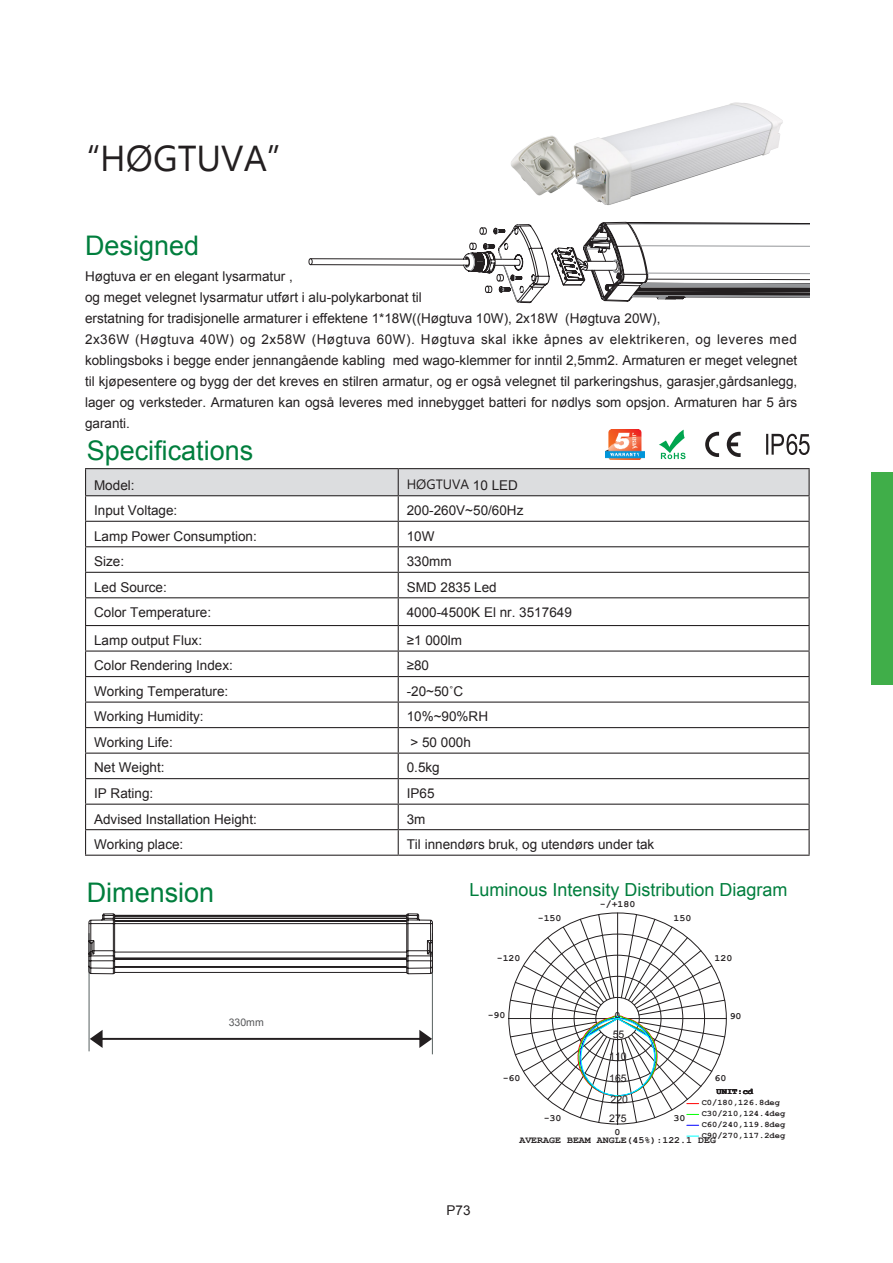
<style>
.page{position:relative;width:893px;height:1263px;background:#fff}
.page>*{position:absolute;margin:0;border:0;box-sizing:border-box;transform-origin:0 0}
.t1{font:36px "Ebrima";color:#231f20}
.t2{font:27px "Arial";color:#007e3d}
.t3{font:18px "Arial";color:#007e3d}
.t4{font:13.5px/21px "Arial";color:#231f20;text-align:justify}
.t5{font:13.5px "Ebrima";color:#231f20}
.t6{font:10.5px "Arial";color:#231f20}
.t7{font:10.5px "Arial";color:#57585a}
.t8{font:700 9.6px "Courier New";color:#231f20}
.t9{font:700 8.4px/10.8px "Courier New";color:#231f20}
.s1{font-family:"Arial"}
</style>
<div class="page">
<div style="left:871px;top:472px;width:22px;height:213px;background:#40ae49"></div>
<hr style="left:85px;top:468px;width:313px;height:1px;background:#231f20">
<hr style="left:398px;top:468px;width:412px;height:1px;background:#231f20">
<svg style="left:85px;top:469px;width:725px;height:386px"></svg>
<hr style="left:85px;top:855px;width:313px;height:1px;background:#231f20">
<hr style="left:398px;top:855px;width:412px;height:1px;background:#231f20">
<hr style="left:89px;top:933px;width:1px;height:118px;background:#57605f">
<hr style="left:432px;top:933px;width:1px;height:121px;background:#57605f">
<svg style="left:90px;top:1030px;width:342px;height:18px"></svg>
<svg style="left:88px;top:913px;width:345px;height:61px"></svg>
<svg style="left:705px;top:432px;width:14px;height:25px"></svg>
<svg style="left:727px;top:432px;width:14px;height:25px"></svg>
<svg style="left:766px;top:434px;width:44px;height:21px"></svg>
<svg style="left:659px;top:430px;width:26px;height:29px"></svg>
<img style="left:606px;top:430px;width:38px;height:29px">
<img style="left:511px;top:102px;width:272px;height:103px">
<svg style="left:309px;top:222px;width:500px;height:81px"></svg>
<svg style="left:687px;top:1136px;width:12px;height:1px"></svg>
<svg style="left:508px;top:913px;width:219px;height:213px"></svg>
<p class="t1" style="left:87px;top:133px;width:195px">“HØGTUVA”</p>
<h2 class="t2" style="left:85px;top:228px;width:116px">Designed</h2>
<p class="t4" style="left:85px;top:266px;width:209px">Høgtuva er en elegant lysarmatur ,</p>
<p class="t4" style="left:85px;top:287px;width:338px">og meget velegnet lysarmatur utført i alu-polykarbonat til</p>
<p class="t4" style="left:85px;top:308px;width:577px">erstatning for tradisjonelle armaturer i effektene 1*18W((Høgtuva 10W), 2x18W (Høgtuva 20W),</p>
<p class="t4" style="left:85px;top:329px;width:714px">2x36W (Høgtuva 40W) og 2x58W (Høgtuva 60W). Høgtuva skal ikke åpnes av elektrikeren, og leveres med koblingsboks i begge ender jennangående kabling med wago-klemmer for inntil 2,5mm2. Armaturen er meget velegnet til kjøpesentere og bygg der det kreves en stilren armatur, og er også velegnet til parkeringshus, garasjer,gårdsanlegg, lager og verksteder. Armaturen kan også leveres med innebygget batteri for nødlys som opsjon. Armaturen har 5 års garanti.</p>
<p class="t2" style="left:87px;top:433px;width:168px">Specifications</p>
<p class="t4" style="left:94px;top:474px;width:42px">Model:</p>
<p class="t5" style="left:407px;top:475px;width:113px">HØGTUVA <span class="s1">10 LED</span></p>
<p class="t4" style="left:94px;top:500px;width:85px">Input Voltage:</p>
<p class="t4" style="left:407px;top:500px;width:118px">200-260V~50/60Hz</p>
<p class="t4" style="left:94px;top:525px;width:164px">Lamp Power Consumption:</p>
<p class="t4" style="left:407px;top:525px;width:29px">10W</p>
<p class="t4" style="left:94px;top:551px;width:32px">Size:</p>
<p class="t4" style="left:407px;top:551px;width:47px">330mm</p>
<p class="t4" style="left:94px;top:576px;width:74px">Led Source:</p>
<p class="t4" style="left:407px;top:576px;width:92px">SMD 2835 Led</p>
<p class="t4" style="left:94px;top:601px;width:119px">Color Temperature:</p>
<p class="t4" style="left:407px;top:601px;width:167px">4000-4500K El nr. 3517649</p>
<p class="t4" style="left:94px;top:630px;width:110px">Lamp output Flux:</p>
<p class="t4" style="left:407px;top:630px;width:57px">≥1 000lm</p>
<p class="t4" style="left:94px;top:655px;width:140px">Color Rendering Index:</p>
<p class="t4" style="left:407px;top:655px;width:24px">≥80</p>
<p class="t4" style="left:94px;top:681px;width:136px">Working Temperature:</p>
<p class="t4" style="left:407px;top:681px;width:58px">-20~50˚C</p>
<p class="t4" style="left:94px;top:706px;width:111px">Working Humidity:</p>
<p class="t4" style="left:407px;top:706px;width:83px">10%~90%RH</p>
<p class="t4" style="left:94px;top:732px;width:80px">Working Life:</p>
<p class="t4" style="left:410px;top:732px;width:62px">&gt; 50 000h</p>
<p class="t4" style="left:94px;top:757px;width:72px">Net Weight:</p>
<p class="t4" style="left:407px;top:757px;width:35px">0.5kg</p>
<p class="t4" style="left:94px;top:783px;width:61px">IP Rating:</p>
<p class="t4" style="left:407px;top:783px;width:29px">IP65</p>
<p class="t4" style="left:94px;top:808px;width:164px">Advised Installation Height:</p>
<p class="t4" style="left:407px;top:808px;width:20px">3m</p>
<p class="t4" style="left:94px;top:834px;width:91px">Working place:</p>
<p class="t4" style="left:407px;top:834px;width:249px">Til innendørs bruk, og utendørs under tak</p>
<p class="t3" style="left:469px;top:878px;width:320px">Luminous Intensity Distribution Diagram</p>
<p class="t2" style="left:87px;top:875px;width:129px">Dimension</p>
<p class="t8" style="left:600px;top:898px;width:37px">-/+180</p>
<p class="t7" style="left:229px;top:1015px;width:37px">330mm</p>
<p class="t8" style="left:497px;top:952px;width:25px">-120</p>
<p class="t8" style="left:538px;top:912px;width:25px">-150</p>
<p class="t8" style="left:674px;top:912px;width:19px">150</p>
<p class="t8" style="left:715px;top:952px;width:19px">120</p>
<p class="t8" style="left:615px;top:1009px;width:7px">0</p>
<p class="t6" style="left:613px;top:1028px;width:13px">55</p>
<p class="t6" style="left:609px;top:1049px;width:19px">110</p>
<p class="t6" style="left:609px;top:1071px;width:19px">165</p>
<p class="t6" style="left:611px;top:1092px;width:19px">220</p>
<p class="t6" style="left:609px;top:1112px;width:19px">275</p>
<p class="t8" style="left:488px;top:1009px;width:19px">-90</p>
<p class="t8" style="left:730px;top:1009px;width:13px">90</p>
<p class="t8" style="left:503px;top:1072px;width:19px">-60</p>
<p class="t8" style="left:715px;top:1072px;width:13px">60</p>
<p class="t9" style="left:702px;top:1086px;width:85px;text-indent:15px">UNIT:cd<br>C0/180,126.8deg<br>C30/210,124.4deg<br>C60/240,119.8deg<br>C90/270,117.2deg</p>
<p class="t8" style="left:519px;top:1134px;width:198px">AVERAGE BEAM ANGLE(45%):122.1 DEG</p>
<p class="t8" style="left:544px;top:1112px;width:19px">-30</p>
<p class="t8" style="left:674px;top:1112px;width:13px">30</p>
<p class="t8" style="left:615px;top:1126px;width:7px">0</p>
<p class="t4" style="left:446px;top:1200px;width:26px">P73</p>
</div>
